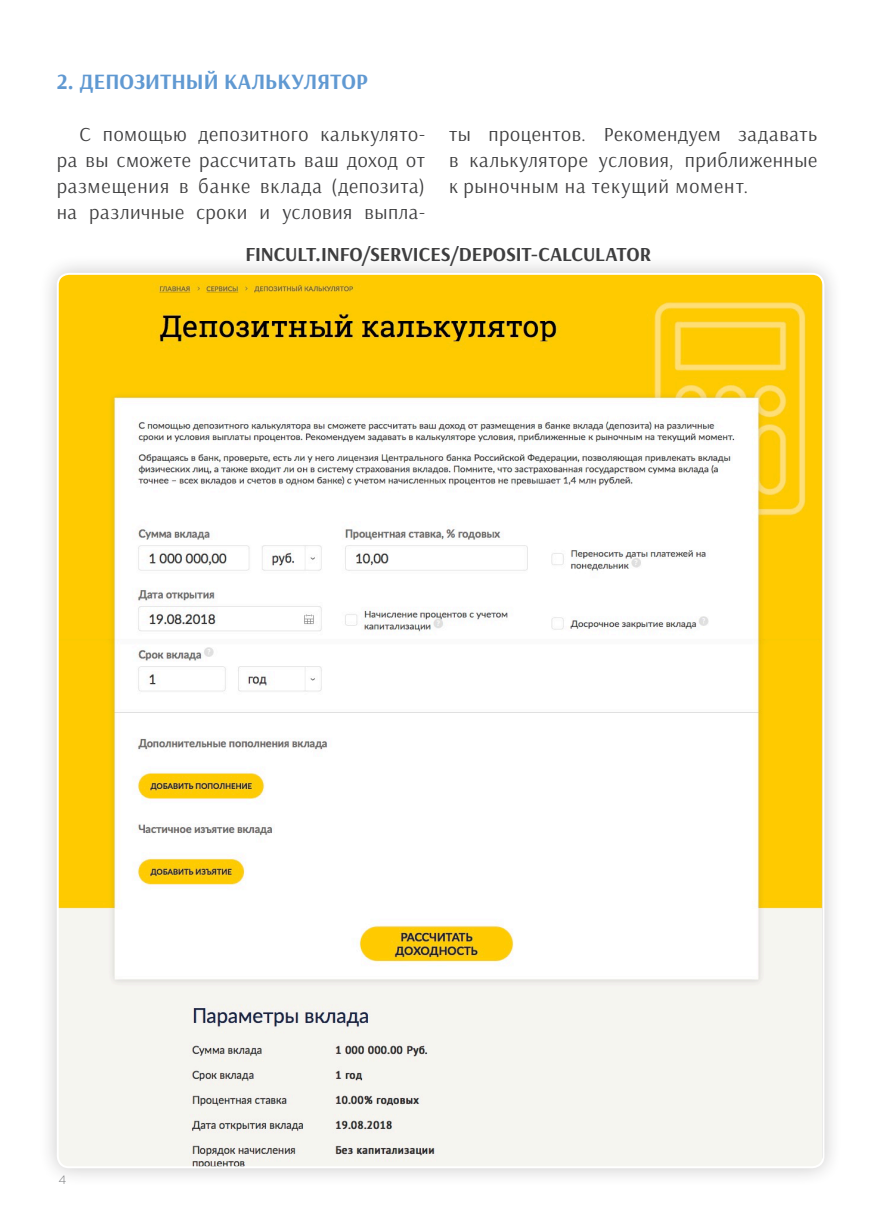
<style>
.page{position:relative;width:874px;height:1225px;background:#fff}
.page>*{position:absolute;margin:0;border:0;box-sizing:border-box;transform-origin:0 0}
.t1{font:700 22px "Arsenal";color:#6099d2}
.t2{font:20px/26px "Arsenal";letter-spacing:.03em;color:#3e3e3f;text-align:justify}
.t3{font:700 20px "Arsenal";letter-spacing:-.005em;color:#3e3e3f}
.t4{font:300 12px "Gotham Pro";color:#808285}
</style>
<div class="page">
<div style="left:38px;top:254px;width:804px;height:933px;background:#231f20;opacity:.25"></div>
<img style="left:58px;top:274px;width:765px;height:893px">
<p class="t1" style="left:57px;top:68px;width:312px">2. ДЕПОЗИТНЫЙ КАЛЬКУЛЯТОР</p>
<p class="t2" style="left:57px;top:121px;width:369px;text-indent:23px">С помощью депозитного калькулято&shy;ра вы сможете рассчитать ваш доход от размещения в банке вклада (депозита) на различные сроки и условия выпла-</p>
<p class="t2" style="left:449px;top:121px;width:369px">ты процентов. Рекомендуем задавать в калькуляторе условия, приближенные к рыночным на текущий момент.</p>
<p class="t3" style="left:245px;top:242px;width:407px">FINCULT.INFO/SERVICES/DEPOSIT-CALCULATOR</p>
<p class="t4" style="left:59px;top:1173px;width:9px">4</p>
</div>
